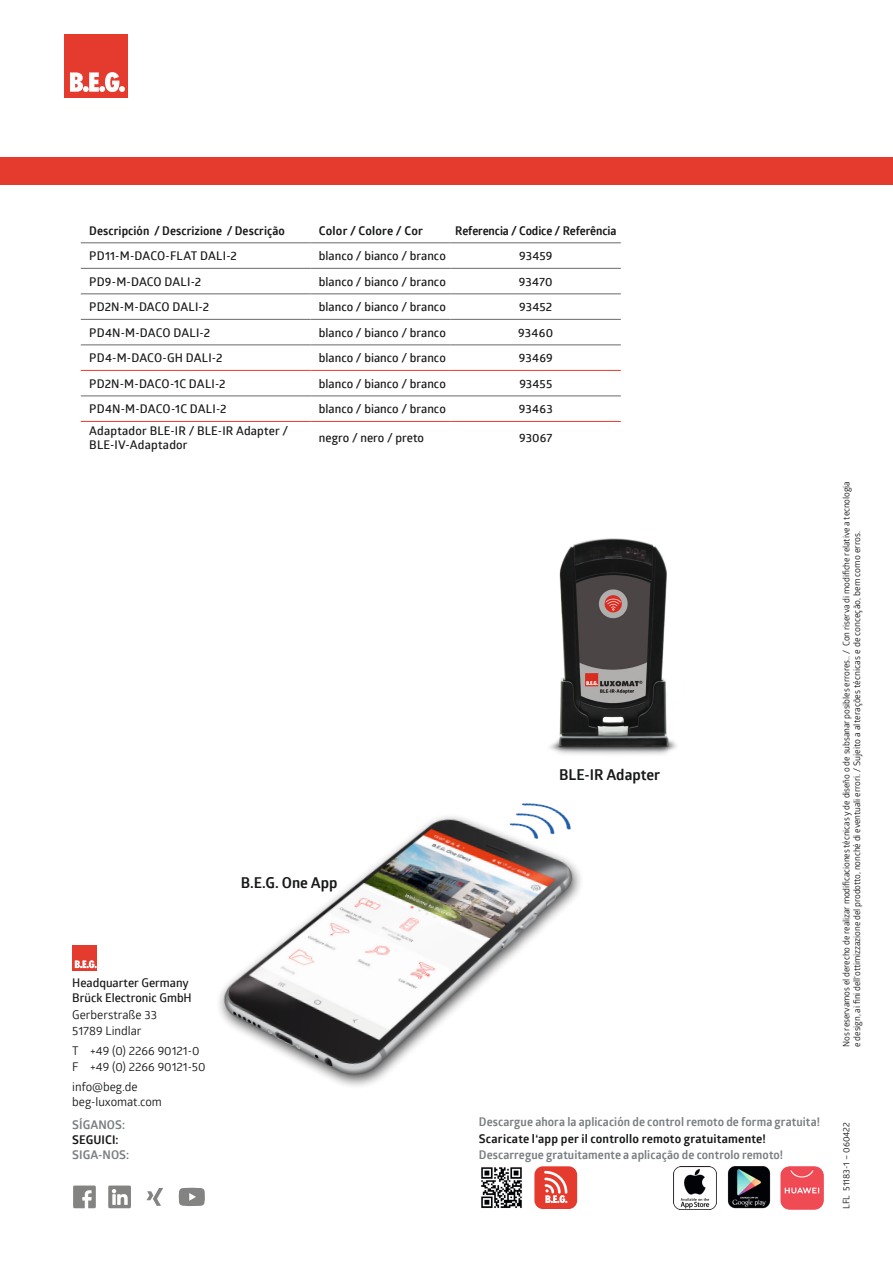
<style>
.page{position:relative;width:893px;height:1263px;background:#fff}
.page>*{position:absolute;margin:0;border:0;box-sizing:border-box;transform-origin:0 0}
.t1{font:700 15px "Glober";color:#171818}
.t2{font:600 12px/15px "Glober";color:#171818}
.t3{font:700 12px "Glober";letter-spacing:.005em;color:#797f82}
.t4{font:700 12px "Glober";letter-spacing:.01em;color:#171818}
.t5{font:12px/16.5px "Glober";color:#171818}
.t6{font:700 12px "Glober";letter-spacing:-.01em;color:#171818}
.t7{font:9px/10.8px "Glober";letter-spacing:-.01em;color:#171818}
</style>
<div class="page">
<div style="left:64px;top:34px;width:64px;height:64px;background:#e53a2e"></div>
<svg style="left:70px;top:72px;width:55px;height:20px"></svg>
<img style="left:219px;top:816px;width:362px;height:271px">
<div style="left:0;top:157px;width:893px;height:28px;background:#e53a2e"></div>
<svg style="left:534px;top:1166px;width:43px;height:43px;background:#ea635a"></svg>
<img style="left:674px;top:1166px;width:43px;height:43px">
<img style="left:727px;top:1166px;width:43px;height:43px">
<img style="left:780px;top:1166px;width:43px;height:43px">
<img style="left:481px;top:1167px;width:41px;height:41px">
<div style="left:72px;top:945px;width:24px;height:25px;background:#e53a2e"></div>
<svg style="left:75px;top:960px;width:21px;height:8px"></svg>
<svg style="left:73px;top:1185px;width:23px;height:23px"></svg>
<svg style="left:108px;top:1185px;width:23px;height:23px"></svg>
<svg style="left:146px;top:1188px;width:17px;height:18px"></svg>
<svg style="left:178px;top:1187px;width:27px;height:19px"></svg>
<hr style="left:81px;top:242px;width:229px;height:1px;background:#696969">
<hr style="left:310px;top:242px;width:141px;height:1px;background:#696969">
<hr style="left:451px;top:242px;width:170px;height:1px;background:#696969">
<hr style="left:81px;top:268px;width:229px;height:1px;background:#696969">
<hr style="left:310px;top:268px;width:141px;height:1px;background:#696969">
<hr style="left:451px;top:268px;width:170px;height:1px;background:#696969">
<hr style="left:81px;top:293px;width:229px;height:1px;background:#696969">
<hr style="left:310px;top:293px;width:141px;height:1px;background:#696969">
<hr style="left:451px;top:293px;width:170px;height:1px;background:#696969">
<hr style="left:81px;top:319px;width:229px;height:1px;background:#696969">
<hr style="left:310px;top:319px;width:141px;height:1px;background:#696969">
<hr style="left:451px;top:319px;width:170px;height:1px;background:#696969">
<hr style="left:81px;top:344px;width:229px;height:1px;background:#696969">
<hr style="left:310px;top:344px;width:141px;height:1px;background:#696969">
<hr style="left:451px;top:344px;width:170px;height:1px;background:#696969">
<hr style="left:81px;top:395px;width:229px;height:1px;background:#696969">
<hr style="left:310px;top:395px;width:141px;height:1px;background:#696969">
<hr style="left:451px;top:395px;width:170px;height:1px;background:#696969">
<hr style="left:81px;top:370px;width:229px;height:1px;background:#e53a2e">
<hr style="left:310px;top:370px;width:141px;height:1px;background:#e53a2e">
<hr style="left:451px;top:370px;width:170px;height:1px;background:#e53a2e">
<hr style="left:81px;top:421px;width:229px;height:1px;background:#e53a2e">
<hr style="left:310px;top:421px;width:141px;height:1px;background:#e53a2e">
<hr style="left:451px;top:421px;width:170px;height:1px;background:#e53a2e">
<img style="left:549px;top:538px;width:128px;height:217px">
<svg style="left:474px;top:816px;width:107px;height:69px"></svg>
<img style="left:490px;top:803px;width:91px;height:63px">
<p class="t4" style="left:89px;top:222px;width:197px">Descripción / Descrizione / Descrição</p>
<p class="t4" style="left:319px;top:222px;width:106px">Color / Colore / Cor</p>
<p class="t6" style="left:455px;top:222px;width:163px">Referencia / Codice / Referência</p>
<p class="t2" style="left:89px;top:248px;width:149px">PD11-M-DACO-FLAT DALI-2</p>
<p class="t2" style="left:319px;top:248px;width:128px">blanco / bianco / branco</p>
<p class="t2" style="left:519px;top:248px;width:35px">93459</p>
<p class="t2" style="left:89px;top:273px;width:113px">PD9-M-DACO DALI-2</p>
<p class="t2" style="left:319px;top:273px;width:128px">blanco / bianco / branco</p>
<p class="t2" style="left:519px;top:273px;width:35px">93470</p>
<p class="t2" style="left:89px;top:299px;width:121px">PD2N-M-DACO DALI-2</p>
<p class="t2" style="left:319px;top:299px;width:128px">blanco / bianco / branco</p>
<p class="t2" style="left:519px;top:299px;width:35px">93452</p>
<p class="t2" style="left:89px;top:324px;width:122px">PD4N-M-DACO DALI-2</p>
<p class="t2" style="left:319px;top:324px;width:128px">blanco / bianco / branco</p>
<p class="t2" style="left:518px;top:324px;width:36px">93460</p>
<p class="t2" style="left:89px;top:350px;width:135px">PD4-M-DACO-GH DALI-2</p>
<p class="t2" style="left:319px;top:350px;width:128px">blanco / bianco / branco</p>
<p class="t2" style="left:519px;top:350px;width:35px">93469</p>
<p class="t2" style="left:89px;top:375px;width:138px">PD2N-M-DACO-1C DALI-2</p>
<p class="t2" style="left:319px;top:375px;width:128px">blanco / bianco / branco</p>
<p class="t2" style="left:519px;top:375px;width:34px">93455</p>
<p class="t2" style="left:89px;top:401px;width:139px">PD4N-M-DACO-1C DALI-2</p>
<p class="t2" style="left:319px;top:401px;width:128px">blanco / bianco / branco</p>
<p class="t2" style="left:519px;top:401px;width:35px">93463</p>
<p class="t2" style="left:89px;top:423px;width:201px;line-height:14.4px">Adaptador BLE-IR / BLE-IR Adapter /<br>BLE-IV-Adaptador</p>
<p class="t2" style="left:319px;top:430px;width:107px">negro / nero / preto</p>
<p class="t2" style="left:519px;top:430px;width:35px">93067</p>
<p class="t2" style="left:72px;top:975px;width:121px">Headquarter Germany<br>Brück Electronic GmbH</p>
<p class="t5" style="left:72px;top:1005px;width:86px">Gerberstraße 33<br>51789 Lindlar</p>
<p class="t5" style="left:72px;top:1041px;width:135px">T +49 (0) 2266 90121-0<br>F +49 (0) 2266 90121-50</p>
<p class="t5" style="left:72px;top:1078px;width:91px;line-height:15px">info@beg.de beg-luxomat.com</p>
<p class="t3" style="left:72px;top:1116px;width:54px">SÍGANOS:</p>
<p class="t4" style="left:72px;top:1131px;width:48px">SEGUICI:</p>
<p class="t3" style="left:72px;top:1146px;width:58px">SIGA-NOS:</p>
<p class="t1" style="left:241px;top:872px;width:98px">B.E.G. One App</p>
<p class="t1" style="left:559px;top:764px;width:103px">BLE-IR Adapter</p>
<p class="t3" style="left:479px;top:1113px;width:343px">Descargue ahora la aplicación de control remoto de forma gratuita!</p>
<p class="t4" style="left:479px;top:1130px;width:289px">Scaricate l‘app per il controllo remoto gratuitamente!</p>
<p class="t3" style="left:479px;top:1146px;width:306px">Descarregue gratuitamente a aplicação de controlo remoto!</p>
<p class="t7" style="left:840px;top:1047px;width:567px;rotate:-90deg">Nos reservamos el derecho de realizar modificaciones técnicas y de diseño o de subsanar posibles errores.. / Con riserva di modifiche relative a tecnologia e design, ai fini dell‘ottimizzazione del prodotto, nonché di eventuali errori. / Sujeito a alterações técnicas e de conceção, bem como erros.</p>
<p class="t7" style="left:840px;top:1209px;width:88px;rotate:-90deg">LFL 51183-1 – 060422</p>
</div>
